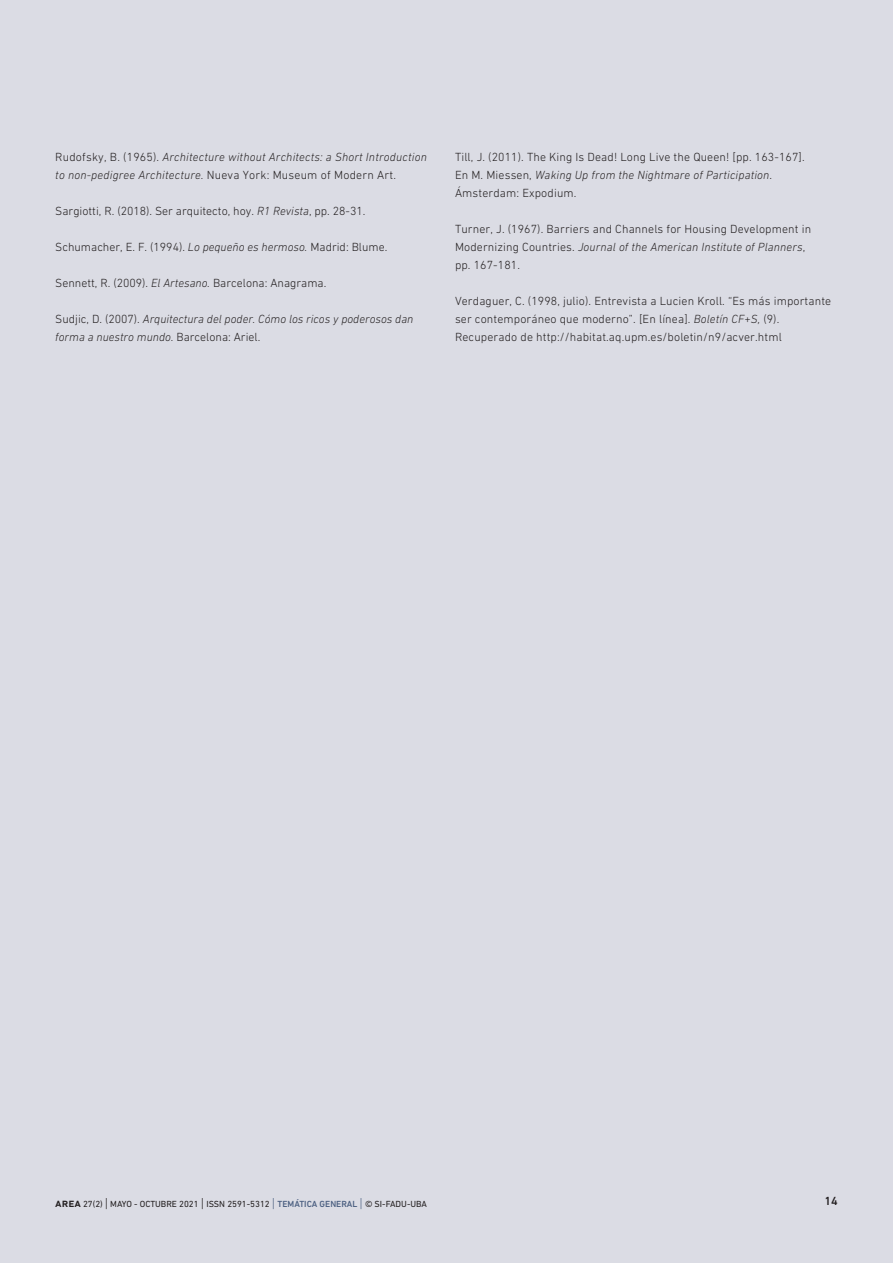
<style>
.page{position:relative;width:893px;height:1263px;background:#dbdce4}
.page>*{position:absolute;margin:0;border:0;box-sizing:border-box;transform-origin:0 0}
.t1{font:300 12px/18px "DIN Next LT Pro";letter-spacing:.01em;color:#231f20}
.t2{font:italic 300 12px/18px "DIN Next LT Pro";color:#231f20}
.t3{font:500 12px "DIN Next LT Pro";color:#231f20}
.t4{font:9px "DIN Next LT Pro";color:#231f20}
.s1{font-style:normal}
.s2{font-style:italic}
.s3{font-weight:500;font-size:12px}
.s4{font-weight:300;font-size:13.5px}
.s5{font-weight:300;font-size:13.5px;color:#4d6182}
.s6{font-weight:500;color:#4d6182}
</style>
<div class="page">
<p class="t2" style="left:55px;top:148px;width:373px"><span class="s1">Rudofsky, B. (1965).</span> Architecture without Architects: a Short Introduction to non-pedigree Architecture. <span class="s1">Nueva York: Museum of Modern Art.</span></p>
<p class="t1" style="left:55px;top:202px;width:312px">Sargiotti, R. (2018). Ser arquitecto, hoy. <span class="s2">R1 Revista</span>, pp. 28-31.</p>
<p class="t1" style="left:55px;top:238px;width:334px">Schumacher, E. F. (1994). <span class="s2">Lo pequeño es hermoso.</span> Madrid: Blume.</p>
<p class="t1" style="left:55px;top:274px;width:273px">Sennett, R. (2009). <span class="s2">El Artesano.</span> Barcelona: Anagrama.</p>
<p class="t2" style="left:55px;top:310px;width:360px"><span class="s1">Sudjic, D. (2007).</span> Arquitectura del poder. Cómo los ricos y poderosos dan forma a nuestro mundo. <span class="s1">Barcelona: Ariel.</span></p>
<p class="t1" style="left:455px;top:148px;width:351px">Till, J. (2011). The King Is Dead! Long Live the Queen! [pp. 163-167].<br>En M. Miessen, <span class="s2">Waking Up from the Nightmare of Participation</span>.<br>Ámsterdam: Expodium.</p>
<p class="t1" style="left:455px;top:220px;width:358px">Turner, J. (1967). Barriers and Channels for Housing Development in<br>Modernizing Countries. <span class="s2">Journal of the American Institute of Planners</span>, pp. 167-181.</p>
<p class="t1" style="left:455px;top:292px;width:378px">Verdaguer, C. (1998, julio). Entrevista a Lucien Kroll. “Es más importante ser contemporáneo que moderno”. [En línea]. <span class="s2">Boletín CF+S,</span> (9).<br>Recuperado de http://habitat.aq.upm.es/boletin/n9/acver.html</p>
<p class="t4" style="left:55px;top:1198px;width:373px"><span class="s3">area</span> 27(2) <span class="s4">|</span> MAYO - OCTUBRE 2021 <span class="s4">|</span> ISSN 2591-5312 <span class="s5">|</span> <span class="s6">TEMÁTICA GENERAL</span> <span class="s5">|</span> © SI-FADU-UBA</p>
<p class="t3" style="left:824px;top:1194px;width:15px">14</p>
</div>
